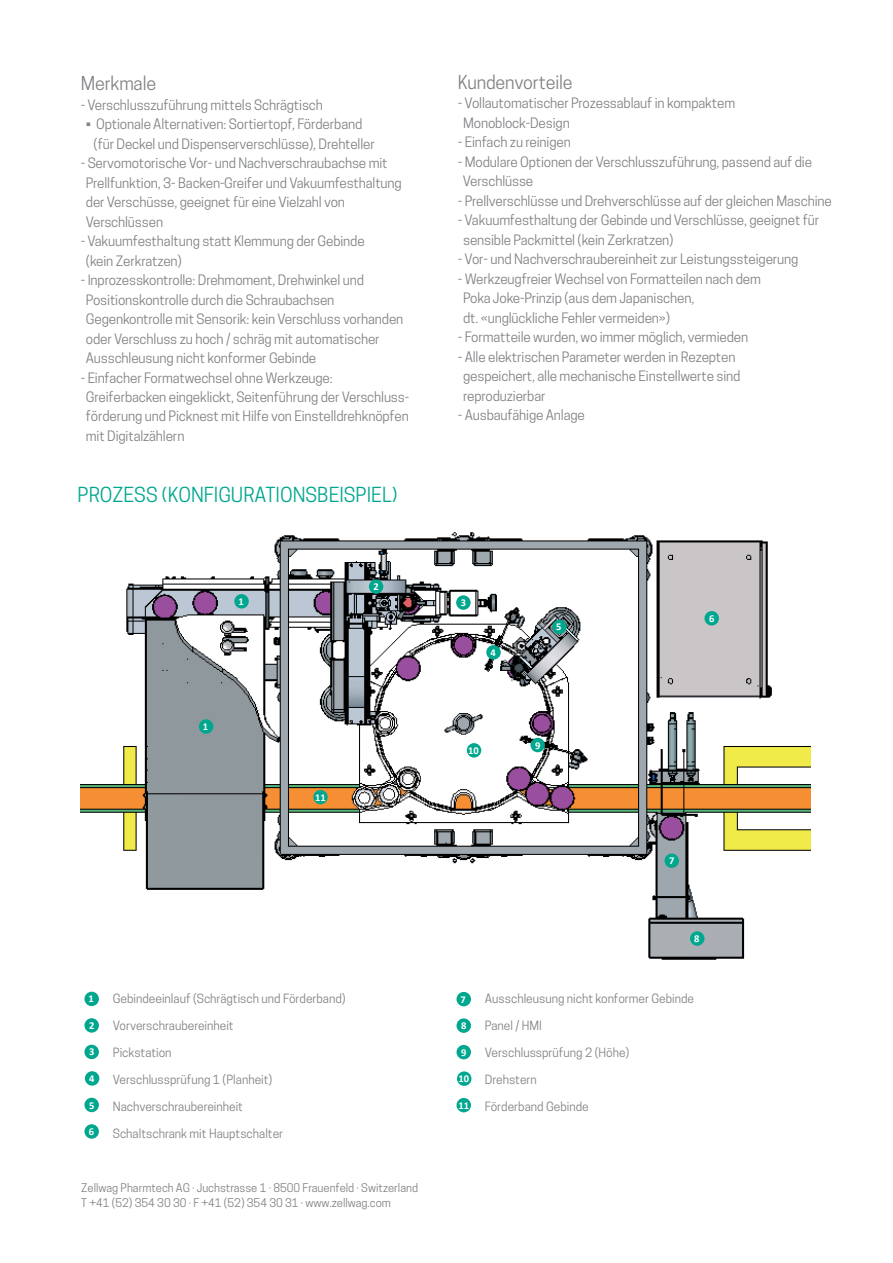
<style>
.page{position:relative;width:893px;height:1263px;background:#fff}
.page>*{position:absolute;margin:0;border:0;box-sizing:border-box;transform-origin:0 0}
.t1{font:19.5px "Cooper Hewitt";color:#00a78e}
.t2{font:18px "Cooper Hewitt";letter-spacing:-.01em;color:#808285}
.t3{font:13.5px/19.5px "Cooper Hewitt";letter-spacing:-.01em;color:#808285}
.t4{font:12px "Cooper Hewitt";color:#808285}
.t5{font:11.25px/15px "Cooper Hewitt";color:#808285}
.t6{font:700 10.5px "Calibri";color:#fff}
</style>
<div class="page">
<div style="left:84px;top:1018px;width:15px;height:15px;background:#00a78e;border-radius:50%"></div>
<div style="left:84px;top:992px;width:15px;height:14px;background:#00a78e;border-radius:50%"></div>
<div style="left:84px;top:1045px;width:15px;height:14px;background:#00a78e;border-radius:50%"></div>
<div style="left:85px;top:1071px;width:14px;height:15px;background:#00a78e;border-radius:50%"></div>
<div style="left:84px;top:1098px;width:15px;height:14px;background:#00a78e;border-radius:50%"></div>
<div style="left:84px;top:1124px;width:15px;height:15px;background:#00a78e;border-radius:50%"></div>
<div style="left:456px;top:1018px;width:15px;height:15px;background:#00a78e;border-radius:50%"></div>
<div style="left:456px;top:992px;width:15px;height:14px;background:#00a78e;border-radius:50%"></div>
<div style="left:456px;top:1045px;width:15px;height:14px;background:#00a78e;border-radius:50%"></div>
<div style="left:457px;top:1071px;width:14px;height:15px;background:#00a78e;border-radius:50%"></div>
<div style="left:456px;top:1098px;width:15px;height:14px;background:#00a78e;border-radius:50%"></div>
<img style="left:81px;top:532px;width:729px;height:428px">
<div style="left:552px;top:620px;width:15px;height:14px;background:#00a78e;border-radius:50%"></div>
<div style="left:234px;top:594px;width:15px;height:14px;background:#00a78e;border-radius:50%"></div>
<div style="left:690px;top:931px;width:14px;height:15px;background:#00a78e;border-radius:50%"></div>
<div style="left:456px;top:595px;width:15px;height:15px;background:#00a78e;border-radius:50%"></div>
<div style="left:369px;top:579px;width:14px;height:15px;background:#00a78e;border-radius:50%"></div>
<div style="left:486px;top:645px;width:15px;height:14px;background:#00a78e;border-radius:50%"></div>
<div style="left:704px;top:611px;width:15px;height:14px;background:#00a78e;border-radius:50%"></div>
<div style="left:664px;top:853px;width:15px;height:15px;background:#00a78e;border-radius:50%"></div>
<div style="left:530px;top:738px;width:15px;height:14px;background:#00a78e;border-radius:50%"></div>
<div style="left:467px;top:743px;width:14px;height:14px;background:#00a78e;border-radius:50%"></div>
<div style="left:313px;top:790px;width:15px;height:14px;background:#00a78e;border-radius:50%"></div>
<div style="left:199px;top:719px;width:14px;height:15px;background:#00a78e;border-radius:50%"></div>
<h2 class="t2" style="left:81px;top:73px;width:77px">Merkmale</h2>
<p class="t3" style="left:81px;top:95px;width:244px">- Verschlusszuführung mittels Schrägtisch</p>
<p class="t3" style="left:94px;top:114px;width:283px;text-indent:-8px">• Optionale Alternativen: Sortiertopf, Förderband (für Deckel und Dispenserverschlüsse), Drehteller</p>
<p class="t3" style="left:86px;top:153px;width:318px;text-indent:-5px">- Servomotorische Vor- und Nachverschraubachse mit Prellfunktion, 3- Backen-Greifer und Vakuumfesthaltung der Verschüsse, geeignet für eine Vielzahl von Verschlüssen</p>
<p class="t3" style="left:86px;top:231px;width:280px;text-indent:-5px">- Vakuumfesthaltung statt Klemmung der Gebinde (kein Zerkratzen)</p>
<p class="t3" style="left:86px;top:270px;width:319px;text-indent:-5px">- Inprozesskontrolle: Drehmoment, Drehwinkel und Positionskontrolle durch die Schraubachsen Gegenkontrolle mit Sensorik: kein Verschluss vorhanden oder Verschluss zu hoch / schräg mit automatischer Ausschleusung nicht konformer Gebinde</p>
<p class="t3" style="left:86px;top:368px;width:325px;text-indent:-5px">- Einfacher Formatwechsel ohne Werkzeuge:<br>Greiferbacken eingeklickt, Seitenführung der Verschluss&shy;förderung und Picknest mit Hilfe von Einstelldrehknöpfen mit Digitalzählern</p>
<h1 class="t1" style="left:78px;top:483px;width:322px">PROZESS (KONFIGURATIONSBEISPIEL)</h1>
<p class="t6" style="left:238px;top:595px;width:7px">1</p>
<p class="t6" style="left:203px;top:720px;width:7px">1</p>
<p class="t6" style="left:373px;top:580px;width:7px">2</p>
<p class="t6" style="left:315px;top:790px;width:12px">11</p>
<p class="t6" style="left:89px;top:992px;width:7px">1</p>
<p class="t4" style="left:113px;top:991px;width:234px">Gebindeeinlauf (Schrägtisch und Förderband)</p>
<p class="t4" style="left:113px;top:1018px;width:122px">Vorverschraubereinheit</p>
<p class="t4" style="left:113px;top:1045px;width:60px">Pickstation</p>
<p class="t4" style="left:113px;top:1072px;width:161px">Verschlussprüfung 1 (Planheit)</p>
<p class="t4" style="left:113px;top:1099px;width:132px">Nachverschraubereinheit</p>
<p class="t4" style="left:113px;top:1126px;width:172px">Schaltschrank mit Hauptschalter</p>
<p class="t6" style="left:89px;top:1019px;width:7px">2</p>
<p class="t6" style="left:89px;top:1045px;width:7px">3</p>
<p class="t6" style="left:89px;top:1072px;width:7px">4</p>
<p class="t6" style="left:89px;top:1098px;width:7px">5</p>
<p class="t6" style="left:89px;top:1125px;width:7px">6</p>
<p class="t5" style="left:81px;top:1180px;width:338px">Zellwag Pharmtech AG · Juchstrasse 1 · 8500 Frauenfeld · Switzerland<br>T +41 (52) 354 30 30 · F +41 (52) 354 30 31 · www.zellwag.com</p>
<h2 class="t2" style="left:458px;top:72px;width:116px">Kundenvorteile</h2>
<p class="t3" style="left:463px;top:94px;width:274px;text-indent:-5px">- Vollautomatischer Prozessablauf in kompaktem<br>Monoblock-Design</p>
<p class="t3" style="left:458px;top:133px;width:114px">- Einfach zu reinigen</p>
<p class="t3" style="left:463px;top:152px;width:351px;text-indent:-5px">- Modulare Optionen der Verschlusszuführung, passend auf die<br>Verschlüsse</p>
<p class="t3" style="left:458px;top:191px;width:375px">- Prellverschlüsse und Drehverschlüsse auf der gleichen Maschine</p>
<p class="t3" style="left:463px;top:211px;width:358px;text-indent:-5px">- Vakuumfesthaltung der Gebinde und Verschlüsse, geeignet für sensible Packmittel (kein Zerkratzen)</p>
<p class="t3" style="left:458px;top:250px;width:342px">- Vor- und Nachverschraubereinheit zur Leistungssteigerung</p>
<p class="t3" style="left:463px;top:269px;width:299px;text-indent:-5px">- Werkzeugfreier Wechsel von Formatteilen nach dem<br>Poka Joke-Prinzip (aus dem Japanischen,<br>dt. «unglückliche Fehler vermeiden»)</p>
<p class="t3" style="left:458px;top:328px;width:292px">- Formatteile wurden, wo immer möglich, vermieden</p>
<p class="t3" style="left:463px;top:347px;width:279px;text-indent:-5px">- Alle elektrischen Parameter werden in Rezepten gespeichert, alle mechanische Einstellwerte sind reproduzierbar</p>
<p class="t3" style="left:458px;top:406px;width:128px">- Ausbaufähige Anlage</p>
<p class="t6" style="left:461px;top:596px;width:7px">3</p>
<p class="t6" style="left:490px;top:646px;width:7px">4</p>
<p class="t6" style="left:468px;top:744px;width:12px">10</p>
<p class="t6" style="left:556px;top:620px;width:7px">5</p>
<p class="t6" style="left:535px;top:738px;width:7px">9</p>
<p class="t6" style="left:709px;top:612px;width:7px">6</p>
<p class="t6" style="left:669px;top:854px;width:7px">7</p>
<p class="t6" style="left:694px;top:932px;width:7px">8</p>
<p class="t6" style="left:461px;top:992px;width:7px">7</p>
<p class="t4" style="left:485px;top:992px;width:211px">Ausschleusung nicht konformer Gebinde</p>
<p class="t4" style="left:485px;top:1019px;width:58px">Panel / HMI</p>
<p class="t4" style="left:485px;top:1046px;width:146px">Verschlussprüfung 2 (Höhe)</p>
<p class="t4" style="left:485px;top:1073px;width:54px">Drehstern</p>
<p class="t4" style="left:485px;top:1100px;width:105px">Förderband Gebinde</p>
<p class="t6" style="left:461px;top:1019px;width:7px">8</p>
<p class="t6" style="left:461px;top:1045px;width:7px">9</p>
<p class="t6" style="left:458px;top:1072px;width:12px">10</p>
<p class="t6" style="left:458px;top:1098px;width:12px">11</p>
</div>
